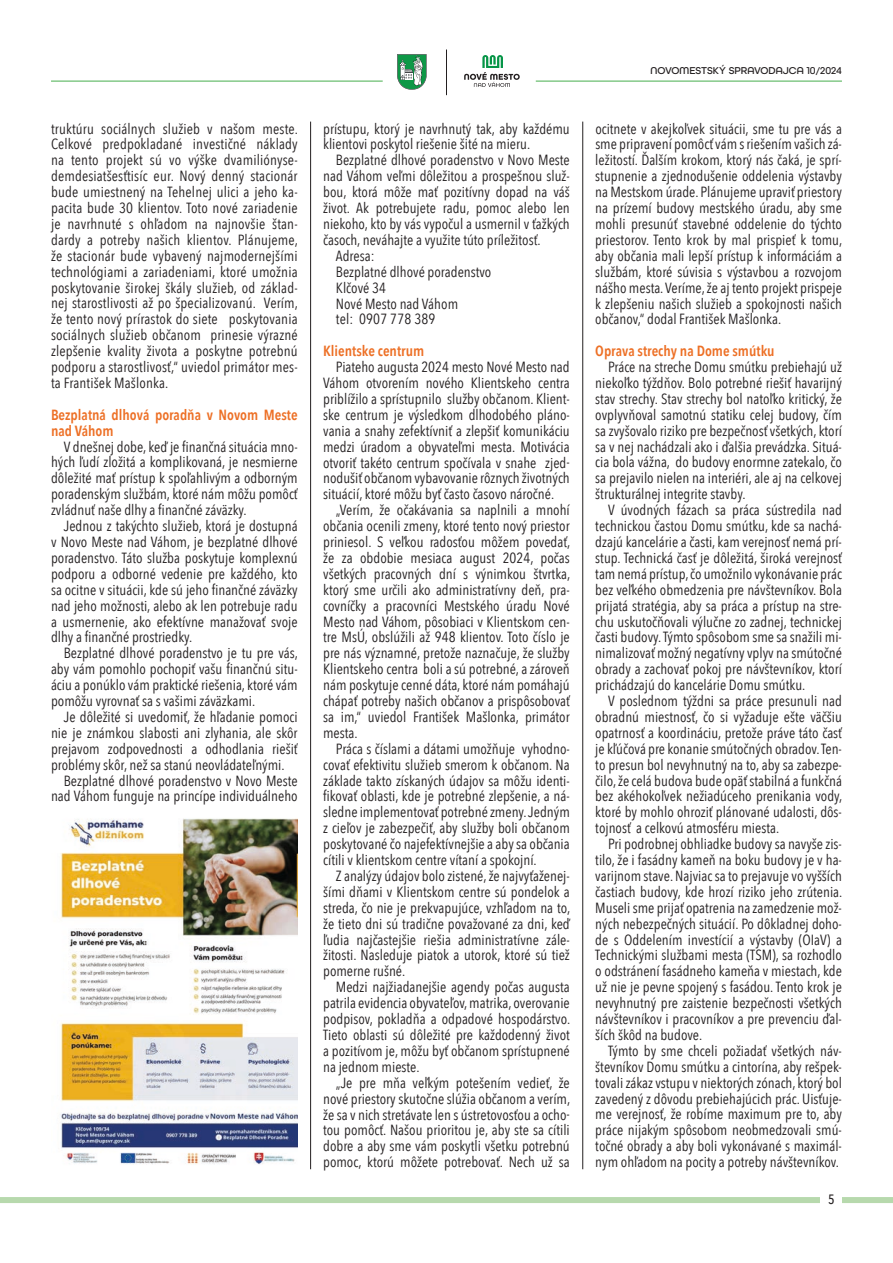
<style>
.page{position:relative;width:893px;height:1263px;background:#fff}
.page>*{position:absolute;margin:0;border:0;box-sizing:border-box;transform-origin:0 0}
.t1{font:14.7px/15.9px "Avenir Next Condensed";color:#231f20;text-align:justify}
.t2{font:600 14.7px/15.9px "Avenir Next Condensed";color:#ed7026}
.t3{font:500 13.5px "Avenir Next Condensed";color:#231f20}
.t4{font:500 10.5px "All Round Gothic";color:#231f20}
</style>
<div class="page">
<hr style="left:536px;top:81px;width:306px;height:1px;background:#47ae4d">
<hr style="left:51px;top:81px;width:332px;height:1px;background:#47ae4d">
<div style="left:0;top:1197px;width:893px;height:6px;background:#b7d9ad"></div>
<div style="left:821px;top:1189px;width:21px;height:16px;background:#fff"></div>
<hr style="left:446px;top:50px;width:1px;height:45px;background:#231f20">
<svg style="left:397px;top:54px;width:30px;height:36px"></svg>
<svg style="left:464px;top:55px;width:56px;height:32px"></svg>
<hr style="left:310px;top:122px;width:1px;height:1047px;background:#231f20">
<hr style="left:582px;top:122px;width:1px;height:1047px;background:#231f20">
<img style="left:60px;top:818px;width:238px;height:347px">
<p class="t1" style="left:51px;top:120px;width:249px">truktúru sociálnych služieb v našom meste.<br>Celkové predpokladané investičné náklady na tento projekt sú vo výške dvamiliónyse&shy;demdesiatšesťtisíc eur. Nový denný stacionár bude umiestnený na Tehelnej ulici a jeho ka&shy;pacita bude 30 klientov. Toto nové zariadenie je navrhnuté s ohľadom na najnovšie štan&shy;dardy a potreby našich klientov. Plánujeme, že stacionár bude vybavený najmodernejšími technológiami a zariadeniami, ktoré umožnia poskytovanie širokej škály služieb, od základ&shy;nej starostlivosti až po špecializovanú. Verím, že tento nový prírastok do siete poskytovania sociálnych služieb občanom prinesie výrazné zlepšenie kvality života a poskytne potrebnú podporu a starostlivosť,“ uviedol primátor mes&shy;ta František Mašlonka.</p>
<p class="t2" style="left:51px;top:406px;width:248px">Bezplatná dlhová poradňa v Novom Meste nad Váhom</p>
<p class="t1" style="left:51px;top:438px;width:248px;text-indent:13px">V dnešnej dobe, keď je finančná situácia mno&shy;hých ľudí zložitá a komplikovaná, je nesmierne dôležité mať prístup k spoľahlivým a odborným poradenským službám, ktoré nám môžu pomôcť zvládnuť naše dlhy a finančné záväzky.</p>
<p class="t1" style="left:51px;top:517px;width:248px;text-indent:13px">Jednou z takýchto služieb, ktorá je dostupná v Novo Meste nad Váhom, je bezplatné dlhové poradenstvo. Táto služba poskytuje komplexnú podporu a odborné vedenie pre každého, kto sa ocitne v situácii, kde sú jeho finančné záväzky nad jeho možnosti, alebo ak len potrebuje radu a usmernenie, ako efektívne manažovať svoje dlhy a finančné prostriedky.</p>
<p class="t1" style="left:51px;top:645px;width:249px;text-indent:13px">Bezplatné dlhové poradenstvo je tu pre vás, aby vám pomohlo pochopiť vašu finančnú situ&shy;áciu a ponúklo vám praktické riešenia, ktoré vám pomôžu vyrovnať sa s vašimi záväzkami.</p>
<p class="t1" style="left:64px;top:708px;width:235px">Je dôležité si uvedomiť, že hľadanie pomoci</p>
<p class="t1" style="left:51px;top:724px;width:248px">nie je známkou slabosti ani zlyhania, ale skôr</p>
<p class="t1" style="left:51px;top:740px;width:248px">prejavom zodpovednosti a odhodlania riešiť</p>
<p class="t1" style="left:51px;top:756px;width:235px">problémy skôr, než sa stanú neovládateľnými.</p>
<p class="t1" style="left:64px;top:772px;width:235px">Bezplatné dlhové poradenstvo v Novo Meste</p>
<p class="t1" style="left:51px;top:788px;width:248px">nad Váhom funguje na princípe individuálneho</p>
<p class="t1" style="left:323px;top:120px;width:248px">prístupu, ktorý je navrhnutý tak, aby každému klientovi poskytol riešenie šité na mieru.</p>
<p class="t1" style="left:336px;top:152px;width:235px">Bezplatné dlhové poradenstvo v Novo Meste</p>
<p class="t1" style="left:323px;top:167px;width:248px">nad Váhom veľmi dôležitou a prospešnou služ-</p>
<p class="t1" style="left:323px;top:183px;width:248px">bou, ktorá môže mať pozitívny dopad na váš</p>
<p class="t1" style="left:323px;top:199px;width:248px">život. Ak potrebujete radu, pomoc alebo len</p>
<p class="t1" style="left:323px;top:215px;width:248px">niekoho, kto by vás vypočul a usmernil v ťažkých</p>
<p class="t1" style="left:323px;top:231px;width:219px">časoch, neváhajte a využite túto príležitosť.</p>
<p class="t1" style="left:336px;top:247px;width:40px">Adresa:</p>
<p class="t1" style="left:336px;top:263px;width:157px">Bezplatné dlhové poradenstvo</p>
<p class="t1" style="left:336px;top:279px;width:51px">Klčové 34</p>
<p class="t1" style="left:336px;top:295px;width:124px">Nové Mesto nad Váhom</p>
<p class="t1" style="left:336px;top:311px;width:101px">tel: 0907 778 389</p>
<p class="t2" style="left:323px;top:343px;width:103px">Klientske centrum</p>
<p class="t1" style="left:323px;top:358px;width:248px;text-indent:13px">Piateho augusta 2024 mesto Nové Mesto nad Váhom otvorením nového Klientskeho centra priblížilo a sprístupnilo služby občanom. Klient&shy;ske centrum je výsledkom dlhodobého pláno&shy;vania a snahy zefektívniť a zlepšiť komunikáciu medzi úradom a obyvateľmi mesta. Motivácia otvoriť takéto centrum spočívala v snahe zjed&shy;nodušiť občanom vybavovanie rôznych životných situácií, ktoré môžu byť často časovo náročné.</p>
<p class="t1" style="left:323px;top:501px;width:249px;text-indent:13px">„Verím, že očakávania sa naplnili a mnohí občania ocenili zmeny, ktoré tento nový priestor priniesol. S veľkou radosťou môžem povedať, že za obdobie mesiaca august 2024, počas všetkých pracovných dní s výnimkou štvrtka, ktorý sme určili ako administratívny deň, pra&shy;covníčky a pracovníci Mestského úradu Nové Mesto nad Váhom, pôsobiaci v Klientskom cen&shy;tre MsÚ, obslúžili až 948 klientov. Toto číslo je pre nás významné, pretože naznačuje, že služby Klientskeho centra boli a sú potrebné, a zároveň nám poskytuje cenné dáta, ktoré nám pomáhajú chápať potreby našich občanov a prispôsobovať sa im,“ uviedol František Mašlonka, primátor mesta.</p>
<p class="t1" style="left:323px;top:740px;width:248px;text-indent:13px">Práca s číslami a dátami umožňuje vyhodno&shy;covať efektivitu služieb smerom k občanom. Na základe takto získaných údajov sa môžu identi&shy;fikovať oblasti, kde je potrebné zlepšenie, a ná&shy;sledne implementovať potrebné zmeny. Jedným z cieľov je zabezpečiť, aby služby boli občanom poskytované čo najefektívnejšie a aby sa občania cítili v klientskom centre vítaní a spokojní.</p>
<p class="t1" style="left:323px;top:867px;width:249px;text-indent:13px">Z analýzy údajov bolo zistené, že najvyťaženej&shy;šími dňami v Klientskom centre sú pondelok a streda, čo nie je prekvapujúce, vzhľadom na to, že tieto dni sú tradične považované za dni, keď ľudia najčastejšie riešia administratívne zále&shy;žitosti. Nasleduje piatok a utorok, ktoré sú tiež pomerne rušné.</p>
<p class="t1" style="left:323px;top:978px;width:249px;text-indent:13px">Medzi najžiadanejšie agendy počas augusta patrila evidencia obyvateľov, matrika, overovanie podpisov, pokladňa a odpadové hospodárstvo.<br>Tieto oblasti sú dôležité pre každodenný život a pozitívom je, môžu byť občanom sprístupnené na jednom mieste.</p>
<p class="t1" style="left:323px;top:1074px;width:249px;text-indent:13px">„Je pre mňa veľkým potešením vedieť, že nové priestory skutočne slúžia občanom a verím, že sa v nich stretávate len s ústretovosťou a ocho&shy;tou pomôcť. Našou prioritou je, aby ste sa cítili dobre a aby sme vám poskytli všetku potrebnú pomoc, ktorú môžete potrebovať. Nech už sa</p>
<p class="t4" style="left:651px;top:64px;width:193px">NOVOMESTSKÝ SPRAVODAJCA 10/2024</p>
<p class="t1" style="left:595px;top:120px;width:249px">ocitnete v akejkoľvek situácii, sme tu pre vás a sme pripravení pomôcť vám s riešením vašich zá&shy;ležitostí. Ďalším krokom, ktorý nás čaká, je sprí&shy;stupnenie a zjednodušenie oddelenia výstavby na Mestskom úrade. Plánujeme upraviť priestory na prízemí budovy mestského úradu, aby sme mohli presunúť stavebné oddelenie do týchto priestorov. Tento krok by mal prispieť k tomu, aby občania mali lepší prístup k informáciám a službám, ktoré súvisia s výstavbou a rozvojom nášho mesta. Veríme, že aj tento projekt prispeje k zlepšeniu našich služieb a spokojnosti našich občanov,“ dodal František Mašlonka.</p>
<p class="t2" style="left:595px;top:343px;width:181px">Oprava strechy na Dome smútku</p>
<p class="t1" style="left:595px;top:358px;width:248px;text-indent:13px">Práce na streche Domu smútku prebiehajú už niekoľko týždňov. Bolo potrebné riešiť havarijný stav strechy. Stav strechy bol natoľko kritický, že ovplyvňoval samotnú statiku celej budovy, čím sa zvyšovalo riziko pre bezpečnosť všetkých, ktorí sa v nej nachádzali ako i ďalšia prevádzka. Situá&shy;cia bola vážna, do budovy enormne zatekalo, čo sa prejavilo nielen na interiéri, ale aj na celkovej štrukturálnej integrite stavby.</p>
<p class="t1" style="left:595px;top:501px;width:248px;text-indent:13px">V úvodných fázach sa práca sústredila nad technickou častou Domu smútku, kde sa nachá&shy;dzajú kancelárie a časti, kam verejnosť nemá prí&shy;stup. Technická časť je dôležitá, široká verejnosť tam nemá prístup, čo umožnilo vykonávanie prác bez veľkého obmedzenia pre návštevníkov. Bola prijatá stratégia, aby sa práca a prístup na stre&shy;chu uskutočňovali výlučne zo zadnej, technickej časti budovy. Týmto spôsobom sme sa snažili mi&shy;nimalizovať možný negatívny vplyv na smútočné obrady a zachovať pokoj pre návštevníkov, ktorí prichádzajú do kancelárie Domu smútku.</p>
<p class="t1" style="left:595px;top:692px;width:249px;text-indent:13px">V poslednom týždni sa práce presunuli nad obradnú miestnosť, čo si vyžaduje ešte väčšiu opatrnosť a koordináciu, pretože práve táto časť je kľúčová pre konanie smútočných obradov. Ten&shy;to presun bol nevyhnutný na to, aby sa zabezpe&shy;čilo, že celá budova bude opäť stabilná a funkčná bez akéhokoľvek nežiadúceho prenikania vody, ktoré by mohlo ohroziť plánované udalosti, dôs&shy;tojnosť a celkovú atmosféru miesta.</p>
<p class="t1" style="left:595px;top:835px;width:249px;text-indent:13px">Pri podrobnej obhliadke budovy sa navyše zis&shy;tilo, že i fasádny kameň na boku budovy je v ha&shy;varijnom stave. Najviac sa to prejavuje vo vyšších častiach budovy, kde hrozí riziko jeho zrútenia.<br>Museli sme prijať opatrenia na zamedzenie mož&shy;ných nebezpečných situácií. Po dôkladnej doho&shy;de s Oddelením investícií a výstavby (OIaV) a Technickými službami mesta (TSM), sa rozhodlo o odstránení fasádneho kameňa v miestach, kde už nie je pevne spojený s fasádou. Tento krok je nevyhnutný pre zaistenie bezpečnosti všetkých návštevníkov i pracovníkov a pre prevenciu ďal&shy;ších škôd na budove.</p>
<p class="t1" style="left:595px;top:1042px;width:248px;text-indent:13px">Týmto by sme chceli požiadať všetkých náv&shy;števníkov Domu smútku a cintorína, aby rešpek&shy;tovali zákaz vstupu v niektorých zónach, ktorý bol zavedený z dôvodu prebiehajúcich prác. Uisťuje&shy;me verejnosť, že robíme maximum pre to, aby práce nijakým spôsobom neobmedzovali smú&shy;točné obrady a aby boli vykonávané s maximál&shy;nym ohľadom na pocity a potreby návštevníkov.</p>
<p class="t3" style="left:828px;top:1191px;width:8px">5</p>
</div>
